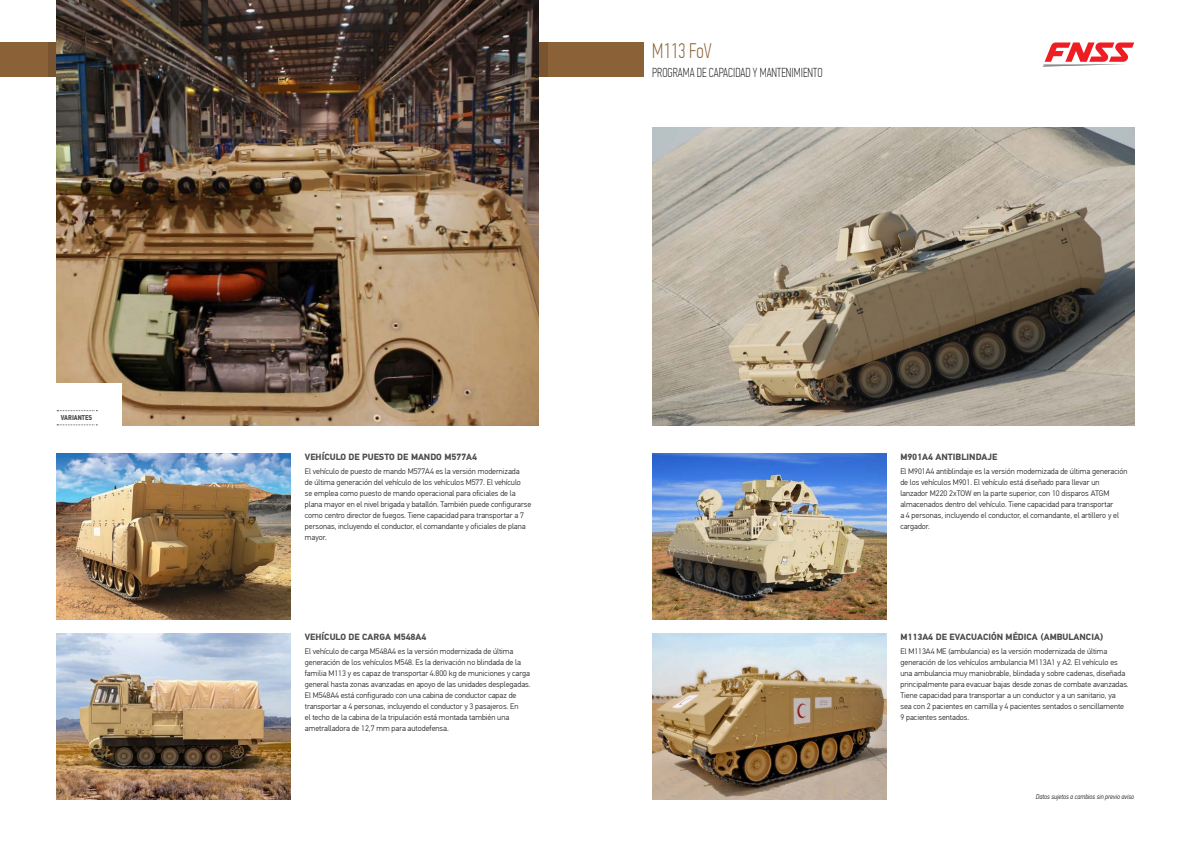
<style>
.page{position:relative;width:1191px;height:842px;background:#fff}
.page>*{position:absolute;margin:0;border:0;box-sizing:border-box;transform-origin:0 0}
.Arac_Adi_Devam_Sayfa{font:100 21px "PF Din Text Comp Pro";color:#8b6138}
.Arac_Adi_Alt_Baslik{font:100 13px "PF Din Text Comp Pro";color:#231f20}
.Araç_Tipleri_Baslik{font:700 9px "PF Din Text Pro";color:#4b4c4d}
.Arac_Tipleri_Aciklam{font:300 8px/11px "PF Din Text Pro";color:#231f20}
.Teknik_Ozellikler_Sa{font:italic 300 7px "PF Din Text Cond Pro";color:#231f20}
.Genel_Bakiş_ENG{font:700 7px "PF Din Text Cond Pro";color:#4b4c4d}
</style>
<div class="page">
<img style="left:652px;top:128px;width:482px;height:297px">
<div style="left:0;top:43px;width:643px;height:34px;background:#8b6138"></div>
<svg style="left:48px;top:43px;width:499px;height:34px"></svg>
<svg style="left:1042px;top:42px;width:92px;height:25px"></svg>
<img style="left:652px;top:634px;width:234px;height:165px">
<img style="left:57px;top:634px;width:234px;height:165px">
<img style="left:652px;top:454px;width:234px;height:165px">
<img style="left:57px;top:454px;width:234px;height:165px">
<img style="left:57px;top:0;width:482px;height:425px">
<div style="left:50px;top:383px;width:72px;height:49px;background:#fff"></div>
<svg style="left:57px;top:410px;width:40px;height:1px"></svg>
<svg style="left:57px;top:424px;width:40px;height:1px"></svg>
<p class="Genel_Bakiş_ENG" style="left:61px;top:413px;width:33px">VARIANTES</p>
<p class="Arac_Adi_Devam_Sayfa" style="left:652px;top:39px;width:61px">M113 FoV</p>
<p class="Arac_Adi_Alt_Baslik" style="left:652px;top:65px;width:172px">PROGRAMA DE CAPACIDAD Y MANTENIMIENTO</p>
<p class="Araç_Tipleri_Baslik" style="left:305px;top:452px;width:174px">VEHÍCULO DE PUESTO DE MANDO M577A4</p>
<p class="Arac_Tipleri_Aciklam" style="left:305px;top:466px;width:228px">El vehículo de puesto de mando M577A4 es la versión modernizada<br>de última generación del vehículo de los vehículos M577. El vehículo<br>se emplea como puesto de mando operacional para oficiales de la plana mayor en el nivel brigada y batallón. También puede configurarse como centro director de fuegos. Tiene capacidad para transportar a 7 personas, incluyendo el conductor, el comandante y oficiales de plana mayor.</p>
<p class="Araç_Tipleri_Baslik" style="left:305px;top:632px;width:123px">VEHÍCULO DE CARGA M548A4</p>
<p class="Arac_Tipleri_Aciklam" style="left:305px;top:646px;width:227px">El vehículo de carga M548A4 es la versión modernizada de última generación de los vehículos M548. Es la derivación no blindada de la familia M113 y es capaz de transportar 4.800 kg de municiones y carga general hasta zonas avanzadas en apoyo de las unidades desplegadas.<br>El M548A4 está configurado con una cabina de conductor capaz de transportar a 4 personas, incluyendo el conductor y 3 pasajeros. En<br>el techo de la cabina de la tripulación está montada también una ametralladora de 12,7 mm para autodefensa.</p>
<p class="Araç_Tipleri_Baslik" style="left:900px;top:452px;width:99px">M901A4 ANTIBLINDAJE</p>
<p class="Arac_Tipleri_Aciklam" style="left:900px;top:466px;width:229px">El M901A4 antiblindaje es la versión modernizada de última generación de los vehículos M901. El vehículo está diseñado para llevar un lanzador M220 2xTOW en la parte superior, con 10 disparos ATGM almacenados dentro del vehículo. Tiene capacidad para transportar<br>a 4 personas, incluyendo el conductor, el comandante, el artillero y el cargador.</p>
<p class="Araç_Tipleri_Baslik" style="left:900px;top:632px;width:204px">M113A4 DE EVACUACIÓN MÉDICA (AMBULANCIA)</p>
<p class="Arac_Tipleri_Aciklam" style="left:900px;top:646px;width:230px">El M113A4 ME (ambulancia) es la versión modernizada de última generación de los vehículos ambulancia M113A1 y A2. El vehículo es una ambulancia muy maniobrable, blindada y sobre cadenas, diseñada principalmente para evacuar bajas desde zonas de combate avanzadas.<br>Tiene capacidad para transportar a un conductor y a un sanitario, ya sea con 2 pacientes en camilla y 4 pacientes sentados o sencillamente 9 pacientes sentados.</p>
<p class="Teknik_Ozellikler_Sa" style="left:1036px;top:793px;width:100px">Datos sujetos a cambios sin previo aviso</p>
</div>
